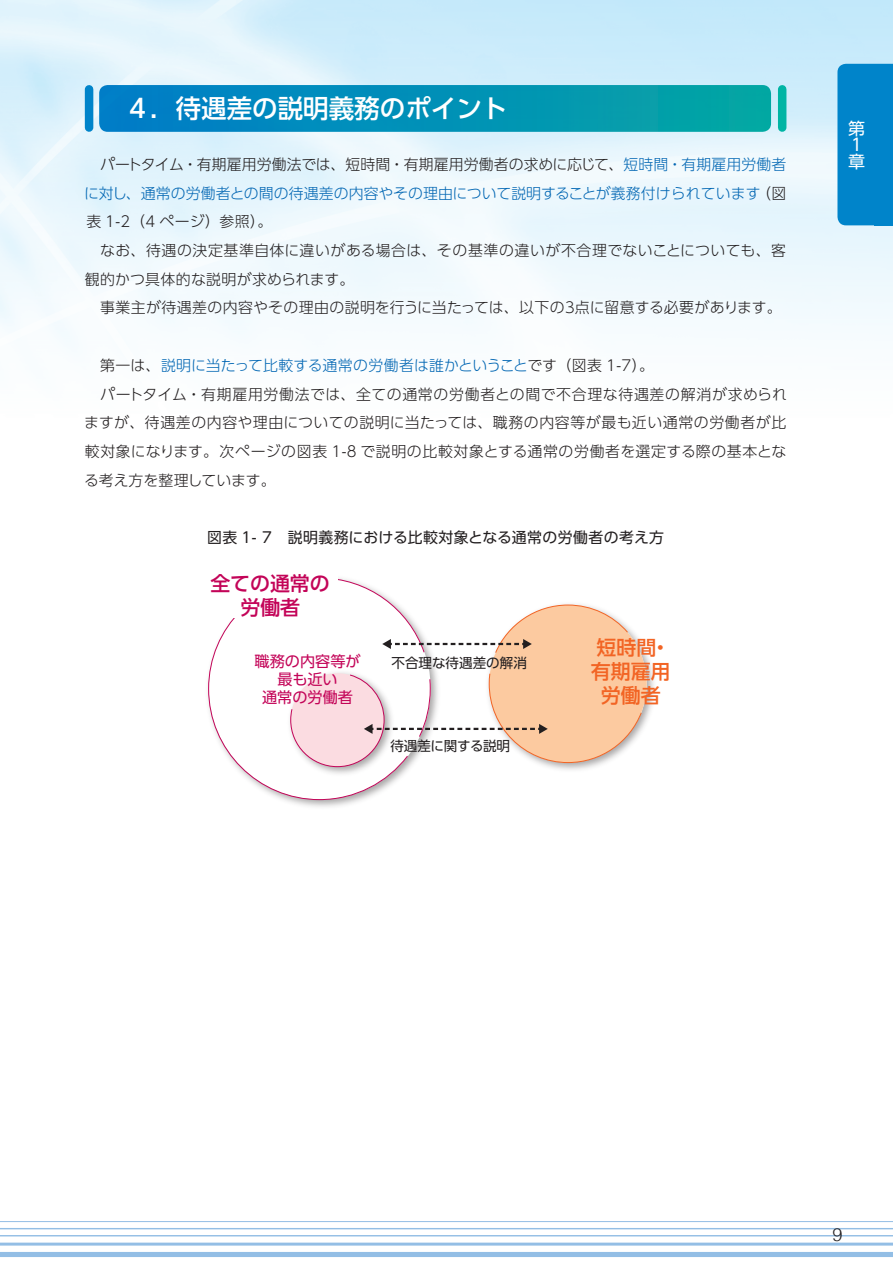
<style>
.page{position:relative;width:893px;height:1263px;background:#fff}
.page>*{position:absolute;margin:0;border:0;box-sizing:border-box;transform-origin:0 0}
.t1{font:500 25.5px "UD Shin Go Pr 6 N";color:#fff}
.t2{font:500 19.95px/23.9px "UD Shin Go Pr 6 N";color:#f26424;text-align:center}
.t3{font:500 19.95px/23.9px "UD Shin Go Pr 6 N";color:#c30458;text-align:center}
.t4{font:300 18px "Helvetica";color:#231f20}
.t5{font:16.95px "UD Shin Go Pr 6 N";color:#fff}
.t6{font:15.15px/18.1px "UD Shin Go Pr 6 N";color:#c30458;text-align:center}
.t7{font:300 14.85px/28.7px "UD Shin Go Pr 6 N";letter-spacing:.03em;color:#231f20}
.t8{font:300 14.85px/28.7px "UD Shin Go Pr 6 N";letter-spacing:.005em;color:#0166b3;text-align:justify}
.t9{font:300 14.85px "UD Shin Go Pr 6 N";letter-spacing:.05em;color:#231f20}
.t10{font:14.85px "UD Shin Go Pr 6 N";letter-spacing:.03em;color:#231f20}
.t11{font:300 14.85px "UD Shin Go Pr 6 N";letter-spacing:-.005em;color:#231f20}
.t12{font:13.5px "UD Shin Go Pr 6 N";color:#231f20}
.t13{font:13.5px "UD Shin Go Pr 6 N";letter-spacing:-.02em;color:#231f20}
.s1{color:#231f20}
</style>
<div class="page">
<img style="left:0;top:0;width:893px;height:1246px">
<hr style="left:0;top:1228px;width:893px;height:1px;background:#93bee5">
<hr style="left:0;top:1235px;width:893px;height:1px;background:#93bee5">
<hr style="left:0;top:1242px;width:893px;height:3px;background:#93bee5">
<hr style="left:0;top:1221px;width:893px;height:1px;background:#93bee5">
<div style="left:0;top:1252px;width:893px;height:5px;background:#93bee5"></div>
<div style="left:837px;top:64px;width:37px;height:161px;background:#0084ca"></div>
<div style="left:874px;top:64px;width:19px;height:161px;background:#0084ca"></div>
<img style="left:483px;top:598px;width:177px;height:178px">
<img style="left:203px;top:571px;width:240px;height:242px">
<div style="left:489px;top:605px;width:158px;height:157px;background:#fccaa0;border-radius:50%"></div>
<svg style="left:208px;top:577px;width:217px;height:223px"></svg>
<div style="left:201px;top:566px;width:136px;height:52px;background:#fff"></div>
<svg style="left:382px;top:604px;width:247px;height:50px"></svg>
<svg style="left:290px;top:673px;width:352px;height:95px"></svg>
<div style="left:85px;top:89px;width:8px;height:39px;background:#0084ca"></div>
<div style="left:778px;top:89px;width:8px;height:39px;background:#00b5a4"></div>
<svg style="left:99px;top:85px;width:672px;height:47px;background:#0392b6"></svg>
<h1 class="t1" style="left:99px;top:88px;width:410px">　４．待遇差の説明義務のポイント</h1>
<p class="t8" style="left:84px;top:149px;width:704px;text-indent:16px"><span class="s1">パートタイム・有期雇用労働法では、短時間・有期雇用労働者の求めに応じて、</span>短時間・有期雇用労働者に対し、通常の労働者との間の待遇差の内容やその理由について説明することが義務付けられています<span class="s1">（図表 1-2（4 ページ）参照）。</span></p>
<p class="t7" style="left:85px;top:235px;width:703px;text-indent:15px">なお、待遇の決定基準自体に違いがある場合は、その基準の違いが不合理でないことについても、客観的かつ具体的な説明が求められます。</p>
<p class="t7" style="left:100px;top:293px;width:683px">事業主が待遇差の内容やその理由の説明を行うに当たっては、以下の３点に留意する必要があります。</p>
<p class="t8" style="left:100px;top:350px;width:555px"><span class="s1">第一は、</span>説明に当たって比較する通常の労働者は誰かということ<span class="s1">です（図表 1-7）。</span></p>
<p class="t9" style="left:100px;top:382px;width:688px">パートタイム・有期雇用労働法では、全ての通常の労働者との間で不合理な待遇差の解消が求められ</p>
<p class="t7" style="left:84px;top:408px;width:703px">ますが、待遇差の内容や理由についての説明に当たっては、職務の内容等が最も近い通常の労働者が比</p>
<p class="t7" style="left:85px;top:436px;width:703px">較対象になります。次ページの図表 1-8 で説明の比較対象とする通常の労働者を選定する際の基本とな</p>
<p class="t11" style="left:84px;top:468px;width:193px">る考え方を整理しています。</p>
<p class="t10" style="left:207px;top:525px;width:458px">図表 1- 7　説明義務における比較対象となる通常の労働者の考え方</p>
<h2 class="t3" style="left:211px;top:571px;width:121px">全ての通常の労働者</h2>
<p class="t6" style="left:255px;top:651px;width:108px">職務の内容等が最も近い<br>通常の労働者</p>
<p class="t12" style="left:391px;top:652px;width:137px">不合理な待遇差の解消</p>
<p class="t13" style="left:390px;top:735px;width:121px">待遇差に関する説明</p>
<h2 class="t2" style="left:591px;top:635px;width:81px">短時間・有期雇用労働者</h2>
<p class="t5" style="left:848px;top:114px;width:19px">第</p>
<p class="t5" style="left:848px;top:131px;width:19px">１</p>
<p class="t5" style="left:848px;top:147px;width:19px">章</p>
<p class="t4" style="left:832px;top:1219px;width:12px">9</p>
</div>
